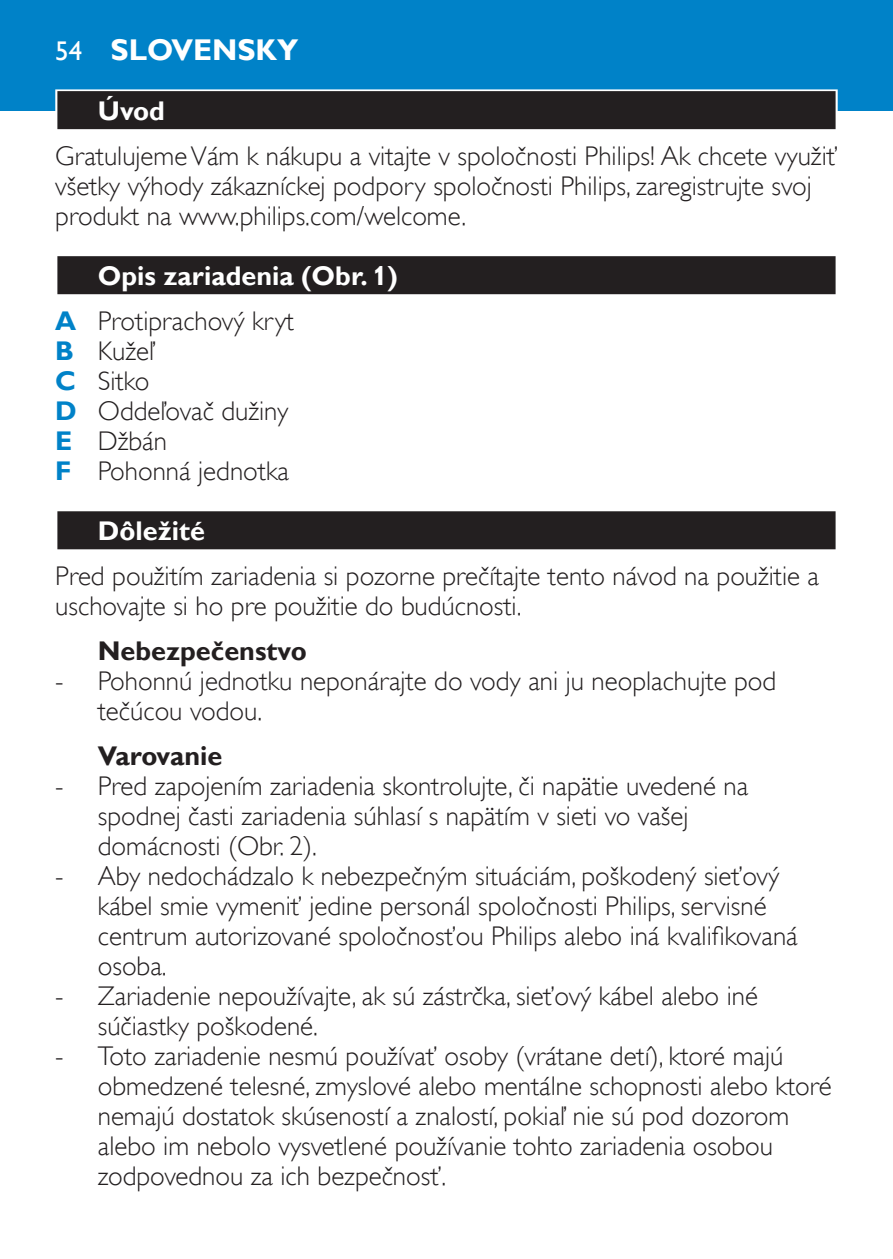
<style>
.page{position:relative;width:893px;height:1259px;background:#fff}
.page>*{position:absolute;margin:0;border:0;box-sizing:border-box;transform-origin:0 0}
.t1{font:700 30px "Gill Sans Alt One WGL";color:#fff}
.t2{font:27px/30px "Gill Sans Alt One WGL Light";color:#231f20}
.t3{font:700 27px "Gill Sans Alt One WGL";color:#fff}
.t4{font:700 27px "Gill Sans Alt One WGL";color:#231f20}
.t5{font:27px "Gill Sans Alt One WGL";color:#fff}
.s1{font-family:"Gill Sans Alt One WGL";font-weight:700;color:#0082c8}
</style>
<div class="page">
<div style="left:0;top:0;width:893px;height:111px;background:#0082c8"></div>
<div style="left:55px;top:89px;width:783px;height:43px;background:linear-gradient(to right,#dcdbdc,#dcdbdc)"></div>
<div style="left:57px;top:91px;width:779px;height:38px;background:#231f20"></div>
<div style="left:55px;top:254px;width:783px;height:43px;background:linear-gradient(to right,#cecdce,#cecdce)"></div>
<div style="left:57px;top:256px;width:779px;height:38px;background:#231f20"></div>
<div style="left:55px;top:509px;width:783px;height:43px;background:linear-gradient(to right,#b8b6b7,#b8b6b7)"></div>
<div style="left:57px;top:511px;width:779px;height:38px;background:#231f20"></div>
<p class="t5" style="left:55px;top:32px;width:28px">54</p>
<p class="t1" style="left:111px;top:29px;width:189px">Slovensky</p>
<p class="t3" style="left:98px;top:92px;width:69px">Úvod</p>
<p class="t2" style="left:55px;top:141px;width:784px">Gratulujeme Vám k nákupu a vitajte v spoločnosti Philips! Ak chcete využiť všetky výhody zákazníckej podpory spoločnosti Philips, zaregistrujte svoj produkt na www.philips.com/welcome.</p>
<p class="t3" style="left:98px;top:257px;width:301px">Opis zariadenia (Obr. 1)</p>
<p class="t2" style="left:55px;top:306px;width:240px"><span class="s1">A</span> Protiprachový kryt<br><span class="s1">B</span> Kužeľ<br><span class="s1">C</span> Sitko<br><span class="s1">D</span> Oddeľovač dužiny<br><span class="s1">E</span> Džbán<br><span class="s1">F</span> Pohonná jednotka</p>
<p class="t3" style="left:98px;top:512px;width:109px">Dôležité</p>
<p class="t2" style="left:55px;top:561px;width:765px">Pred použitím zariadenia si pozorne prečítajte tento návod na použitie a uschovajte si ho pre použitie do budúcnosti.</p>
<p class="t4" style="left:98px;top:632px;width:210px">Nebezpečenstvo</p>
<p class="t2" style="left:98px;top:666px;width:680px;text-indent:-43px">- Pohonnú jednotku neponárajte do vody ani ju neoplachujte pod tečúcou vodou.</p>
<p class="t4" style="left:98px;top:737px;width:126px">Varovanie</p>
<p class="t2" style="left:98px;top:771px;width:652px;text-indent:-43px">- Pred zapojením zariadenia skontrolujte, či napätie uvedené na spodnej časti zariadenia súhlasí s napätím v sieti vo vašej domácnosti (Obr. 2).</p>
<p class="t2" style="left:98px;top:861px;width:701px;text-indent:-43px">- Aby nedochádzalo k nebezpečným situáciám, poškodený sieťový kábel smie vymeniť jedine personál spoločnosti Philips, servisné centrum autorizované spoločnosťou Philips alebo iná kvalifikovaná osoba.</p>
<p class="t2" style="left:98px;top:981px;width:662px;text-indent:-43px">- Zariadenie nepoužívajte, ak sú zástrčka, sieťový kábel alebo iné súčiastky poškodené.</p>
<p class="t2" style="left:98px;top:1041px;width:735px;text-indent:-43px">- Toto zariadenie nesmú používať osoby (vrátane detí), ktoré majú obmedzené telesné, zmyslové alebo mentálne schopnosti alebo ktoré nemajú dostatok skúseností a znalostí, pokiaľ nie sú pod dozorom alebo im nebolo vysvetlené používanie tohto zariadenia osobou zodpovednou za ich bezpečnosť.</p>
</div>
